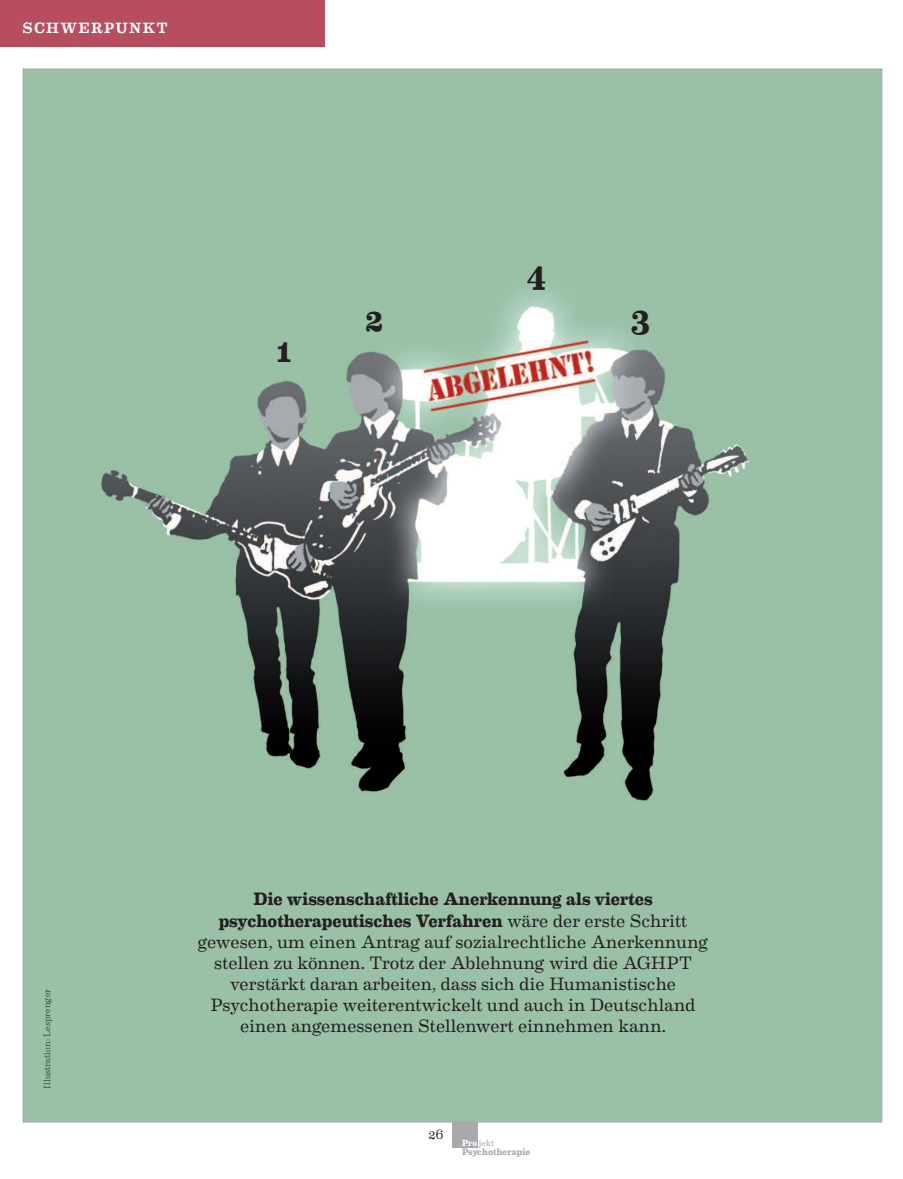
<style>
.page{position:relative;width:903px;height:1179px;background:#fff}
.page>*{position:absolute;margin:0;border:0;box-sizing:border-box;transform-origin:0 0}
.t1{font:700 33.6px "Eames Century Modern";color:#231f20}
.t2{font:18px/21px "Eames Century Modern";letter-spacing:.005em;color:#231f20;text-align:center}
.t3{font:500 15px "Eames Century Modern";letter-spacing:.08em;color:#fff}
.t4{font:13.5px "Eames Century Modern";color:#231f20}
.t5{font:700 9.45px "Eames Century Modern";letter-spacing:.01em;color:#a8a9ad}
.t6{font:300 9px "Eames Century Modern";letter-spacing:.01em;color:#231f20}
.t7{font:9px "Eames Century Modern";color:#a8a9ad}
.s1{font-weight:700}
.s2{font-weight:700;color:#fff}
</style>
<div class="page">
<img style="left:25px;top:70px;width:855px;height:1050px">
<div style="left:452px;top:1122px;width:25px;height:25px;background:#a8a9ad"></div>
<div style="left:0;top:0;width:325px;height:47px;background:#b64e60"></div>
<p class="t3" style="left:23px;top:23px;width:146px">SCHWERPUNKT</p>
<h1 class="t1" style="left:277px;top:338px;width:16px">1</h1>
<h1 class="t1" style="left:526px;top:263px;width:21px">4</h1>
<h1 class="t1" style="left:365px;top:308px;width:20px">2</h1>
<h1 class="t1" style="left:630px;top:307px;width:21px">3</h1>
<p class="t6" style="left:44px;top:1088px;width:101px;rotate:-90deg">Illustration: Lesprenger</p>
<p class="t2" style="left:198px;top:890px;width:511px"><span class="s1">Die wissenschaftliche Anerkennung als viertes psychotherapeutisches Verfahren</span> wäre der erste Schritt gewesen, um einen Antrag auf sozialrechtliche Anerkennung stellen zu können. Trotz der Ablehnung wird die AGHPT verstärkt daran arbeiten, dass sich die Humanistische Psychotherapie weiterentwickelt und auch in Deutschland einen angemessenen Stellenwert einnehmen kann.</p>
<p class="t4" style="left:428px;top:1130px;width:16px">26</p>
<p class="t7" style="left:462px;top:1139px;width:34px"><span class="s2">Pro</span> jekt</p>
<p class="t5" style="left:462px;top:1148px;width:70px">Psychotherapie</p>
</div>
